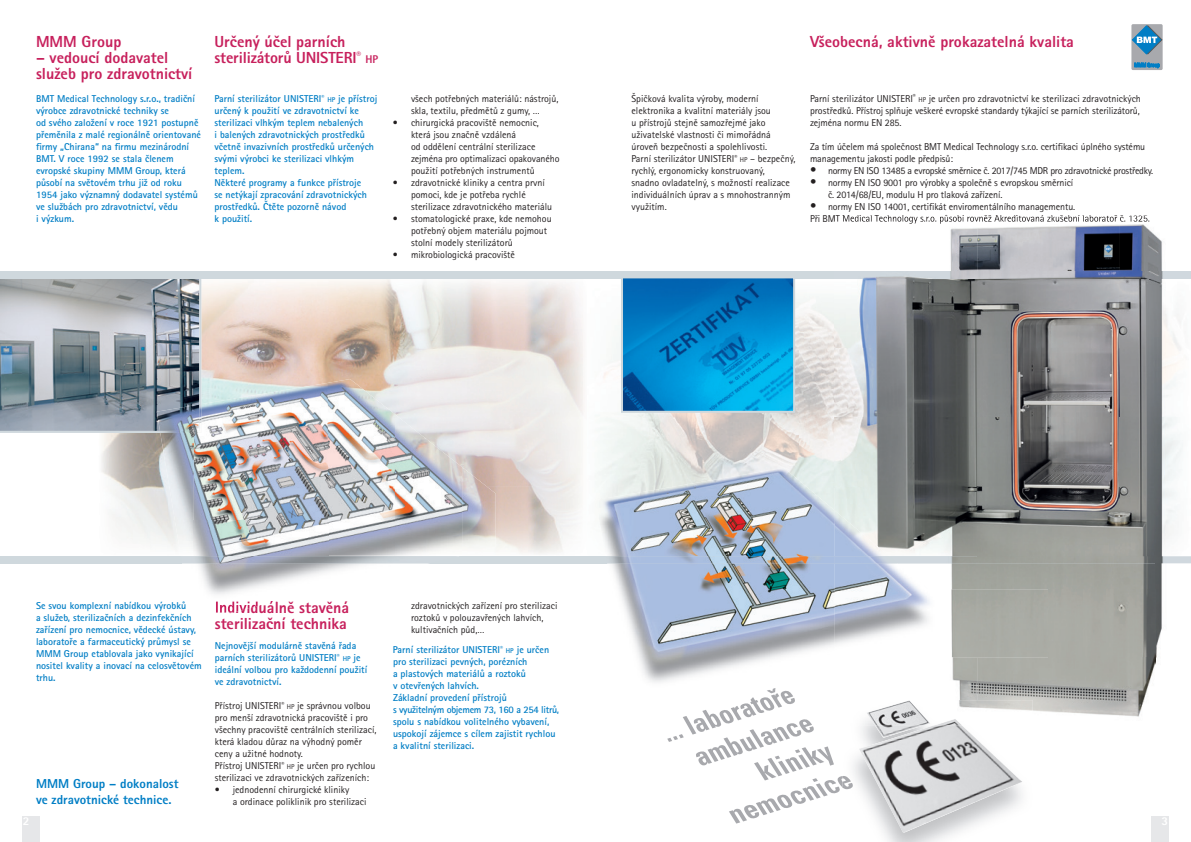
<style>
.page{position:relative;width:1191px;height:842px;background:#fff}
.page>*{position:absolute;margin:0;border:0;box-sizing:border-box;transform-origin:0 0}
.t1{font:800 16px/16px "Rotis Sans Serif Std";color:#c7205c}
.t2{font:800 13px/15.6px "Rotis Sans Serif Std";color:#007ec5}
.t3{font:800 12px "Rotis Sans Serif Std";color:#fff}
.t4{font:800 11.2px "Rotis Sans Serif Std";color:#c7205c}
.t5{font:10px/12px "Rotis Sans Serif Std";color:#231f20}
.t6{font:700 10px/12px "Rotis Sans Serif Std";color:#007ec5}
.t7{font:10px "Rotis Sans Serif Std";letter-spacing:-.025em;color:#231f20}
.t8{font:700 7px "Rotis Sans Serif Std";color:#007ec5}
.s1{font-size:7px}
.s2{font-size:12.8px}
.s3{font-size:10px}
</style>
<div class="page">
<div style="left:23px;top:816px;width:17px;height:26px;background:#e6e7e9"></div>
<div style="left:1151px;top:816px;width:17px;height:26px;background:#e6e7e9"></div>
<div style="left:1131px;top:24px;width:31px;height:46px;background:#a8a9ad;border-radius:2px"></div>
<svg style="left:1134px;top:63px;width:25px;height:5px"></svg>
<svg style="left:1132px;top:26px;width:30px;height:28px"></svg>
<img style="left:201px;top:278px;width:386px;height:139px">
<img style="left:101px;top:433px;width:59px;height:109px">
<img style="left:462px;top:451px;width:121px;height:35px">
<img style="left:496px;top:486px;width:84px;height:68px">
<svg style="left:0;top:278px;width:201px;height:155px;background:#959fa7"></svg>
<div style="left:0;top:271px;width:1191px;height:7px;background:#cfd8dd"></div>
<img style="left:600px;top:290px;width:199px;height:162px">
<img style="left:799px;top:296px;width:36px;height:172px">
<img style="left:602px;top:452px;width:89px;height:16px">
<img style="left:691px;top:452px;width:108px;height:16px">
<img style="left:583px;top:280px;width:4px;height:137px">
<img style="left:624px;top:279px;width:168px;height:131px">
<div style="left:621px;top:276px;width:174px;height:137px;border:2px solid #cfd8dd"></div>
<div style="left:0;top:556px;width:1191px;height:7px;background:#cfd8dd"></div>
<img style="left:597px;top:468px;width:238px;height:88px">
<img style="left:606px;top:556px;width:229px;height:126px">
<svg style="left:667px;top:688px;width:185px;height:135px"></svg>
<img style="left:859px;top:725px;width:163px;height:108px">
<img style="left:835px;top:225px;width:284px;height:331px">
<img style="left:1119px;top:220px;width:72px;height:336px">
<img style="left:934px;top:563px;width:221px;height:26px">
<img style="left:1155px;top:563px;width:36px;height:102px">
<img style="left:951px;top:589px;width:204px;height:68px">
<img style="left:835px;top:657px;width:320px;height:68px">
<img style="left:835px;top:271px;width:356px;height:7px">
<img style="left:837px;top:216px;width:312px;height:8px">
<img style="left:951px;top:556px;width:240px;height:7px">
<img style="left:835px;top:510px;width:54px;height:46px">
<img style="left:835px;top:563px;width:99px;height:111px">
<img style="left:835px;top:556px;width:50px;height:7px">
<img style="left:866px;top:700px;width:96px;height:25px">
<img style="left:181px;top:555px;width:281px;height:39px">
<img style="left:216px;top:601px;width:62px;height:12px">
<img style="left:193px;top:383px;width:135px;height:172px">
<img style="left:328px;top:379px;width:67px;height:176px">
<img style="left:160px;top:433px;width:34px;height:122px">
<img style="left:395px;top:414px;width:67px;height:141px">
<img style="left:462px;top:467px;width:34px;height:81px">
<img style="left:157px;top:404px;width:3px;height:27px">
<img style="left:160px;top:404px;width:41px;height:29px">
<img style="left:181px;top:556px;width:277px;height:7px">
<h1 class="t1" style="left:36px;top:33px;width:87px">MMM Group</h1>
<h1 class="t1" style="left:36px;top:49px;width:158px">– vedoucí dodavatel služeb pro zdravotnictví</h1>
<p class="t6" style="left:36px;top:93px;width:161px">BMT Medical Technology s.r.o., tradiční</p>
<p class="t6" style="left:36px;top:105px;width:134px">výrobce zdravotnické techniky se</p>
<p class="t6" style="left:36px;top:117px;width:164px">od svého založení v roce 1921 postupně</p>
<p class="t6" style="left:36px;top:129px;width:166px">přeměnila z malé regionálně orientované</p>
<p class="t6" style="left:42px;top:141px;width:149px">rmy „Chirana“ na rmu mezinárodní</p>
<p class="t6" style="left:36px;top:153px;width:139px">BMT. V roce 1992 se stala členem</p>
<p class="t6" style="left:36px;top:165px;width:151px">evropské skupiny MMM Group, která</p>
<p class="t6" style="left:36px;top:177px;width:147px">působí na světovém trhu již od roku</p>
<p class="t6" style="left:36px;top:189px;width:163px">1954 jako významný dodavatel systémů</p>
<p class="t6" style="left:36px;top:201px;width:144px">ve službách pro zdravotnictví, vědu</p>
<p class="t6" style="left:36px;top:213px;width:40px">i výzkum.</p>
<h1 class="t1" style="left:214px;top:33px;width:148px">Určený účel parních sterilizátorů UNISTERI<sup>®</sup></h1>
<p class="t4" style="left:366px;top:52px;width:14px">HP</p>
<p class="t6" style="left:214px;top:92px;width:164px">Parní sterilizátor UNISTERI<sup>®</sup> <span class="s1">HP</span> je přístroj určený k použití ve zdravotnictví ke sterilizaci vlhkým teplem nebalených<br>i balených zdravotnických prostředků včetně invazivních prostředků určených svými výrobci ke sterilizaci vlhkým teplem.<br>Některé programy a funkce přístroje<br>se netýkají zpracování zdravotnických prostředků. Čtěte pozorně návod<br>k použití.</p>
<p class="t5" style="left:411px;top:92px;width:149px">všech potřebných materiálů: nástrojů, skla, textilu, předmětů z gumy, …</p>
<p class="t5" style="left:411px;top:116px;width:150px;text-indent:-18px">• chirurgická pracoviště nemocnic, která jsou značně vzdálená<br>od oddělení centrální sterilizace zejména pro optimalizaci opakovaného použití potřebných instrumentů</p>
<p class="t5" style="left:411px;top:176px;width:143px;text-indent:-18px">• zdravotnické kliniky a centra první pomoci, kde je potřeba rychlé sterilizace zdravotnického materiálu</p>
<p class="t5" style="left:411px;top:212px;width:142px;text-indent:-18px">• stomatologické praxe, kde nemohou potřebný objem materiálu pojmout stolní modely sterilizátorů</p>
<p class="t5" style="left:393px;top:248px;width:124px">• mikrobiologická pracoviště</p>
<h1 class="t1" style="left:810px;top:33px;width:265px">Všeobecná, aktivně prokazatelná kvalita</h1>
<p class="t5" style="left:631px;top:92px;width:165px">Špičková kvalita výroby, moderní elektronika a kvalitní materiály jsou<br>u přístrojů stejně samozřejmé jako uživatelské vlastnosti či mimořádná úroveň bezpečnosti a spolehlivosti.<br>Parní sterilizátor UNISTERI<sup>®</sup> <span class="s1">HP</span> – bezpečný, rychlý, ergonomicky konstruovaný,<br>snadno ovladatelný, s možností realizace individuálních úprav a s mnohostranným využitím.</p>
<p class="t5" style="left:810px;top:92px;width:332px;text-align:justify">Parní sterilizátor UNISTERI<sup>®</sup> <span class="s1">HP</span> je určen pro zdravotnictví ke sterilizaci zdravotnických prostředků. Přístroj splňuje veškeré evropské standardy týkající se parních sterilizátorů, zejména normu EN 285.</p>
<p class="t5" style="left:810px;top:140px;width:337px">Za tím účelem má společnost BMT Medical Technology s.r.o. certifikaci úplného systému managementu jakosti podle předpisů:</p>
<p class="t7" style="left:810px;top:164px;width:345px"><span class="s2">•</span> normy EN ISO 13485 a evropské směrnice č. 2017/745 MDR pro zdravotnické prostředky.</p>
<p class="t5" style="left:828px;top:176px;width:247px;text-indent:-18px"><span class="s2">•</span> normy EN ISO 9001 pro výrobky a společně s evropskou směrnicí č. 2014/68/EU, modulu H pro tlaková zařízení.</p>
<p class="t5" style="left:810px;top:200px;width:267px"><span class="s2">•</span> normy EN ISO 14001, certifikát enviromentálního managementu.</p>
<p class="t6" style="left:36px;top:599px;width:167px">Se svou komplexní nabídkou výrobků<br>a služeb, sterilizačních a dezinfekčních zařízení pro nemocnice, vědecké ústavy, laboratoře a farmaceutický průmysl se MMM Group etablovala jako vynikající nositel kvality a inovací na celosvětovém trhu.</p>
<h2 class="t2" style="left:36px;top:776px;width:144px">MMM Group – dokonalost ve zdravotnické technice.</h2>
<h1 class="t1" style="left:215px;top:599px;width:136px">Individuálně stavěná sterilizační technika</h1>
<p class="t6" style="left:215px;top:639px;width:143px">Nejnovější modulárně stavěná řada parních sterilizátorů UNISTERI<sup>®</sup></p>
<p class="t8" style="left:343px;top:654px;width:19px">HP <span class="s3">je</span></p>
<p class="t6" style="left:215px;top:663px;width:154px">ideální volbou pro každodenní použití ve zdravotnictví.</p>
<p class="t5" style="left:215px;top:700px;width:163px">Přístroj UNISTERI<sup>®</sup> <span class="s1">HP</span> je správnou volbou pro menší zdravotnická pracoviště i pro všechny pracoviště centrálních sterilizací, která kladou důraz na výhodný poměr ceny a užitné hodnoty.<br>Přístroj UNISTERI<sup>®</sup> <span class="s1">HP</span> je určen pro rychlou sterilizaci ve zdravotnických zařízeních:</p>
<p class="t5" style="left:233px;top:784px;width:135px;text-indent:-18px">• jednodenní chirurgické kliniky<br>a ordinace poliklinik pro sterilizaci</p>
<p class="t5" style="left:411px;top:599px;width:148px">zdravotnických zařízení pro sterilizaci roztoků v polouzavřených lahvích, kultivačních půd,…</p>
<p class="t6" style="left:393px;top:643px;width:168px">Parní sterilizátor UNISTERI<sup>®</sup> <span class="s1">HP</span> je určen pro sterilizaci pevných, porézních<br>a plastových materiálů a roztoků<br>v otevřených lahvích.<br>Základní provedení přístrojů<br>s využitelným objemem 73, 160 a 254 litrů, spolu s nabídkou volitelného vybavení, uspokojí zájemce s cílem zajistit rychlou a kvalitní sterilizaci.</p>
<p class="t3" style="left:23px;top:813px;width:8px">2</p>
<p class="t3" style="left:1161px;top:813px;width:8px">3</p>
</div>
